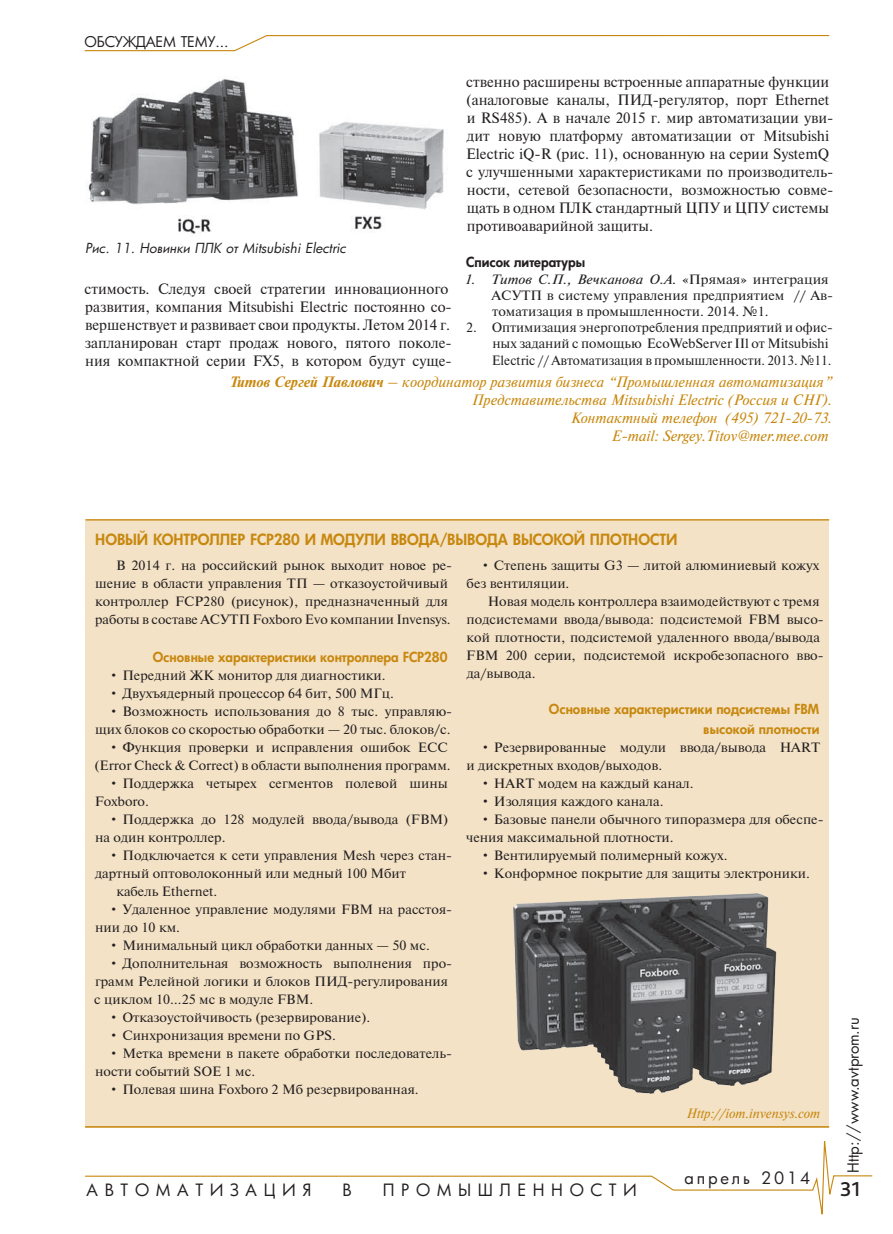
<style>
.page{position:relative;width:893px;height:1234px;background:#fff}
.page>*{position:absolute;margin:0;border:0;box-sizing:border-box;transform-origin:0 0}
.t1{font:500 21px "Bliss Pro";color:#231f20}
.t2{font:16.5px "Futura Cyr";letter-spacing:.4em;color:#231f20}
.t3{font:16.5px "Futura Cyr";letter-spacing:.17em;color:#231f20}
.t4{font:15px/18px "Newton";color:#231f20}
.t5{font:italic 15px/18px "Newton C";color:#c8880f;text-align:right}
.t6{font:800 15px "Futura Cyr";color:#c8880f}
.t7{font:15px "Futura Cyr";color:#231f20}
.t8{font:14.4px "Futura Cyr";letter-spacing:-.01em;color:#231f20}
.t9{font:13.5px/18px "Newton";color:#231f20;scale:1.04 1}
.t10{font:13.5px/16.2px "Newton";color:#231f20}
.t11{font:13.5px/16.2px "Newton";color:#231f20;scale:1.08 1}
.t12{font:800 13.5px/19.5px "Futura Cyr";color:#c8880f;text-align:right}
.t13{font:italic 13.5px "Futura Cyr";color:#231f20}
.t14{font:italic 13.5px "Newton C";color:#c8880f}
.t15{font:800 13.5px "Futura Cyr";color:#231f20}
.s1{font-style:italic}
.s2{font-weight:700}
</style>
<div class="page">
<svg style="left:85px;top:1126px;width:788px;height:89px"></svg>
<svg style="left:84px;top:35px;width:746px;height:17px"></svg>
<img style="left:88px;top:78px;width:356px;height:156px">
<div style="left:85px;top:520px;width:744px;height:607px;background:#f3e2c6"></div>
<hr style="left:85px;top:519px;width:744px;height:1px;background:#c8880f">
<hr style="left:85px;top:1125px;width:744px;height:2px;background:#c8880f">
<img style="left:513px;top:893px;width:264px;height:201px">
<p class="t8" style="left:84px;top:33px;width:145px">ОБСУЖДАЕМ ТЕМУ...</p>
<p class="t13" style="left:85px;top:239px;width:262px">Рис. 11. Новинки ПЛК от Mitsubishi Electric</p>
<p class="t4" style="left:85px;top:279px;width:369px">стимость. Следуя своей стратегии инновационного развития, компания Mitsubishi Electric постоянно со&shy;вершенствует и развивает свои продукты. Летом 2014 г. запланирован старт продаж нового, пятого поколе&shy;ния компактной серии FX5, в котором будут суще-</p>
<p class="t4" style="left:466px;top:73px;width:369px">ственно расширены встроенные аппаратные функции (аналоговые каналы, ПИД-регулятор, порт Ethernet и RS485). А в начале 2015 г. мир автоматизации уви&shy;дит новую платформу автоматизации от Mitsubishi Electric iQ-R (рис. 11), основанную на серии SystemQ с улучшенными характеристиками по производитель&shy;ности, сетевой безопасности, возможностью совме&shy;щать в одном ПЛК стандартный ЦПУ и ЦПУ системы противоаварийной защиты.</p>
<p class="t15" style="left:466px;top:254px;width:120px">Список литературы</p>
<p class="t11" style="left:492px;top:270px;width:318px;text-indent:-27px"><span class="s1">1. Титов С.П., Вечканова О.А.</span> «Прямая» интеграция<br>АСУТП в систему управления предприятием // Ав&shy;томатизация в промышленности. 2014. №1.</p>
<p class="t10" style="left:492px;top:319px;width:343px;text-indent:-25px">2. Оптимизация энергопотребления предприятий и офис&shy;ных заданий с помощью EcoWebServer IIl от Mitsubishi<br>Electric // Автоматизация в промышленности. 2013. №11.</p>
<p class="t5" style="left:229px;top:373px;width:604px"><span class="s2">Титов Сергей Павлович</span> – координатор развития бизнеса “Промышленная автоматизация” Представительства Mitsubishi Electric (Россия и СНГ).<br>Контактный телефон (495) 721-20-73.<br>E-mail: Sergey.Titov@mer.mee.com</p>
<p class="t6" style="left:95px;top:529px;width:68px">Новый контроллер</p>
<p class="t6" style="left:250px;top:529px;width:83px">FCP280 и модули</p>
<p class="t6" style="left:391px;top:529px;width:11px">ввода</p>
<p class="t6" style="left:440px;top:529px;width:39px">/вывода</p>
<p class="t6" style="left:513px;top:529px;width:32px">высоко</p>
<p class="t6" style="left:574px;top:529px;width:27px">й плотности</p>
<p class="t9" style="left:467px;top:556px;width:341px;text-indent:14px">• Степень защиты G3 — литой алюминиевый кожух без вентиляции.</p>
<p class="t9" style="left:466px;top:592px;width:345px;text-indent:21px">Новая модель контроллера взаимодействуют с тремя подсистемами ввода/вывода: подсистемой FBM высо&shy;кой плотности, подсистемой удаленного ввода/вывода FBM 200 серии, подсистемой искробезопасного вво&shy;да/вывода.</p>
<p class="t12" style="left:549px;top:699px;width:272px">Основные характеристики подсистемы FBM высокой плотности</p>
<p class="t9" style="left:467px;top:737px;width:341px;text-indent:14px">• Резервированные модули ввода/вывода HART и дискретных входов/выходов.</p>
<p class="t9" style="left:480px;top:773px;width:206px">• HART модем на каждый канал.</p>
<p class="t9" style="left:480px;top:791px;width:177px">• Изоляция каждого канала.</p>
<p class="t9" style="left:466px;top:809px;width:345px;text-indent:14px">• Базовые панели обычного типоразмера для обеспе&shy;чения максимальной плотности.</p>
<p class="t9" style="left:480px;top:845px;width:239px">• Вентилируемый полимерный кожух.</p>
<p class="t9" style="left:480px;top:863px;width:318px">• Конформное покрытие для защиты электроники.</p>
<p class="t9" style="left:95px;top:556px;width:345px;text-indent:21px">В 2014 г. на российский рынок выходит новое ре&shy;шение в области управления ТП — отказоустойчивый контроллер FCP280 (рисунок), предназначенный для работы в составе АСУТП Foxboro Evo компании Invensys.</p>
<p class="t12" style="left:153px;top:647px;width:296px">Основные характеристики контроллера FCP280</p>
<p class="t9" style="left:109px;top:665px;width:268px">• Передний ЖК монитор для диагностики.</p>
<p class="t9" style="left:109px;top:683px;width:275px">• Двухъядерный процессор 64 бит, 500 МГц.</p>
<p class="t9" style="left:95px;top:701px;width:345px;text-align:right">• Возможность использования до 8 тыс. управляю&shy;щих блоков со скоростью обработки — 20 тыс. блоков/с.</p>
<p class="t9" style="left:94px;top:737px;width:344px;text-align:right">• Функция проверки и исправления ошибок ECC (Error Check &amp; Correct) в области выполнения программ.</p>
<p class="t9" style="left:95px;top:773px;width:341px;text-indent:14px">• Поддержка четырех сегментов полевой шины<br>Foxboro.</p>
<p class="t9" style="left:95px;top:809px;width:341px;text-indent:14px">• Поддержка до 128 модулей ввода/вывода (FBM) на один контроллер.</p>
<p class="t9" style="left:109px;top:845px;width:331px">• Подключается к сети управления Mesh через стан-</p>
<p class="t9" style="left:95px;top:863px;width:301px">дартный оптоволоконный или медный 100 Мбит</p>
<p class="t9" style="left:116px;top:881px;width:99px">кабель Ethernet.</p>
<p class="t9" style="left:95px;top:899px;width:345px;text-indent:14px">• Удаленное управление модулями FBM на расстоя&shy;нии до 10 км.</p>
<p class="t9" style="left:109px;top:935px;width:310px">• Минимальный цикл обработки данных — 50 мс.</p>
<p class="t9" style="left:94px;top:953px;width:346px;text-indent:15px">• Дополнительная возможность выполнения про&shy;грамм Релейной логики и блоков ПИД-регулирования с циклом 10…25 мс в модуле FBM.</p>
<p class="t9" style="left:109px;top:1007px;width:253px">• Отказоустойчивость (резервирование).</p>
<p class="t9" style="left:109px;top:1025px;width:220px">• Синхронизация времени по GPS.</p>
<p class="t9" style="left:95px;top:1043px;width:345px;text-indent:14px">• Метка времени в пакете обработки последователь&shy;ности событий SOE 1 мс.</p>
<p class="t9" style="left:109px;top:1079px;width:299px">• Полевая шина Foxboro 2 Мб резервированная.</p>
<p class="t7" style="left:844px;top:1172px;width:157px;rotate:-90deg">Http://www.avtprom.ru</p>
<p class="t14" style="left:686px;top:1105px;width:135px">Http://iom.invensys.com</p>
<p class="t3" style="left:685px;top:1167px;width:127px">апрель 2014</p>
<p class="t2" style="left:87px;top:1179px;width:226px">АВТОМАТИЗАЦИЯ</p>
<p class="t2" style="left:342px;top:1179px;width:11px">В</p>
<p class="t2" style="left:383px;top:1179px;width:256px">ПРОМЫШЛЕННОСТИ</p>
<h1 class="t1" style="left:840px;top:1176px;width:22px">31</h1>
</div>
